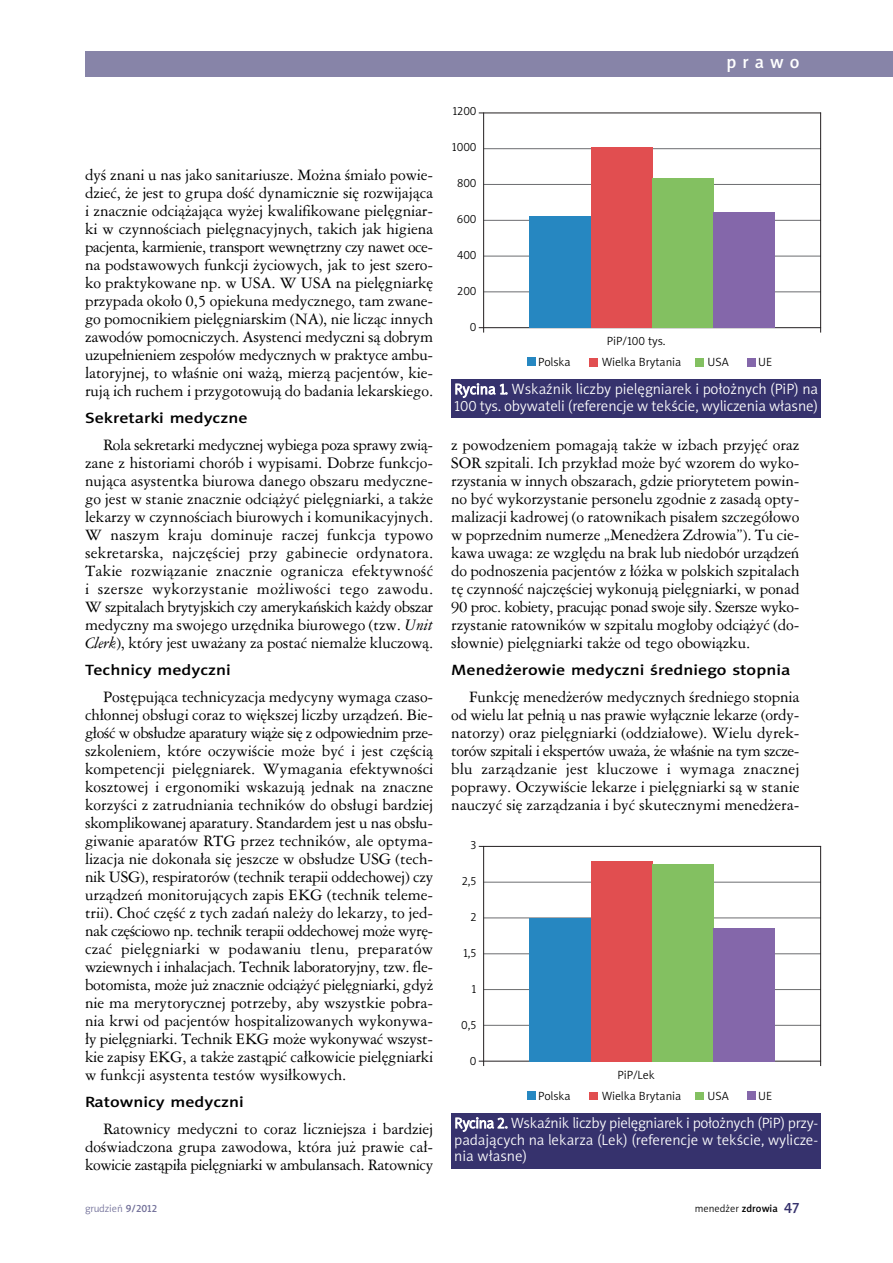
<style>
.page{position:relative;width:893px;height:1263px;background:#fff}
.page>*{position:absolute;margin:0;border:0;box-sizing:border-box;transform-origin:0 0}
.t1{font:18px "Naomi Sans EFNPS Medium";letter-spacing:.335em;color:#fff}
.t2{font:15px/18px "Ameri Garmnd PL";letter-spacing:-.01em;color:#000;text-align:justify}
.t3{font:15px/16.5px "Naomi Sans EFNPS Light";color:#fff}
.t4{font:15px "Naomi Sans EFNPS Medium";color:#000;scale:1.2 1}
.t5{font:12px "Naomi Sans EFNPS Light";color:#000}
.t6{font:10.5px "Naomi Sans EFNPS Light";color:#000}
.t7{font:10.5px "Naomi Sans EFNPS Light";color:#727099}
.s1{font-style:italic}
.s2{font-family:"Naomi Sans EFNPS Medium"}
.s3{font-family:"Naomi Sans EFNPS Medium";font-size:15px;color:#36326d}
</style>
<div class="page">
<div style="left:85px;top:51px;width:808px;height:26px;background:#8784a8"></div>
<hr style="left:484px;top:291px;width:337px;height:1px;background:#6c6d70">
<hr style="left:484px;top:256px;width:337px;height:1px;background:#6c6d70">
<hr style="left:484px;top:220px;width:337px;height:1px;background:#6c6d70">
<hr style="left:484px;top:184px;width:337px;height:1px;background:#6c6d70">
<hr style="left:484px;top:148px;width:337px;height:1px;background:#6c6d70">
<hr style="left:479px;top:112px;width:342px;height:1px;background:#231f20">
<hr style="left:820px;top:112px;width:1px;height:221px;background:#231f20">
<hr style="left:483px;top:112px;width:1px;height:221px;background:#231f20">
<hr style="left:479px;top:327px;width:342px;height:1px;background:#231f20">
<div style="left:530px;top:217px;width:61px;height:111px;background:#2687c1"></div>
<div style="left:591px;top:148px;width:61px;height:180px;background:#e14e50"></div>
<div style="left:652px;top:178px;width:62px;height:150px;background:#83c061"></div>
<div style="left:714px;top:212px;width:61px;height:116px;background:#8467aa"></div>
<div style="left:527px;top:357px;width:9px;height:9px;background:#2687c1"></div>
<div style="left:696px;top:358px;width:8px;height:8px;background:#83c061"></div>
<div style="left:747px;top:358px;width:9px;height:8px;background:#8467aa"></div>
<div style="left:589px;top:358px;width:9px;height:8px;background:#e14e50"></div>
<div style="left:451px;top:380px;width:370px;height:38px;background:#36326d"></div>
<hr style="left:484px;top:1025px;width:337px;height:1px;background:#6c6d70">
<hr style="left:484px;top:989px;width:337px;height:1px;background:#6c6d70">
<hr style="left:484px;top:953px;width:337px;height:1px;background:#6c6d70">
<hr style="left:484px;top:917px;width:337px;height:1px;background:#6c6d70">
<hr style="left:484px;top:882px;width:337px;height:1px;background:#6c6d70">
<hr style="left:479px;top:846px;width:342px;height:1px;background:#231f20">
<hr style="left:820px;top:846px;width:1px;height:220px;background:#231f20">
<hr style="left:483px;top:846px;width:1px;height:220px;background:#231f20">
<hr style="left:479px;top:1061px;width:342px;height:1px;background:#231f20">
<div style="left:530px;top:918px;width:61px;height:143px;background:#2687c1"></div>
<div style="left:591px;top:861px;width:61px;height:200px;background:#e14e50"></div>
<div style="left:652px;top:864px;width:62px;height:197px;background:#83c061"></div>
<div style="left:714px;top:928px;width:61px;height:133px;background:#8467aa"></div>
<div style="left:527px;top:1091px;width:9px;height:9px;background:#2687c1"></div>
<div style="left:696px;top:1092px;width:8px;height:8px;background:#83c061"></div>
<div style="left:747px;top:1091px;width:9px;height:9px;background:#8467aa"></div>
<div style="left:589px;top:1092px;width:9px;height:8px;background:#e14e50"></div>
<div style="left:451px;top:1113px;width:370px;height:56px;background:#36326d"></div>
<p class="t2" style="left:85px;top:166px;width:350px">dyś znani u nas jako sanitariusze. Można śmiało powie&shy;dzieć, że jest to grupa dość dynamicznie się rozwijająca i znacznie odciążająca wyżej kwalifikowane pielęgniar&shy;ki w czynnościach pielęgnacyjnych, takich jak higiena pacjenta, karmienie, transport wewnętrzny czy nawet oce&shy;na podstawowych funkcji życiowych, jak to jest szero&shy;ko praktykowane np. w USA. W USA na pielęgniarkę przypada około 0,5 opiekuna medycznego, tam zwane&shy;go pomocnikiem pielęgniarskim (NA), nie licząc innych zawodów pomocniczych. Asystenci medyczni są dobrym uzupełnieniem zespołów medycznych w praktyce ambu&shy;latoryjnej, to właśnie oni ważą, mierzą pacjentów, kie&shy;rują ich ruchem i przygotowują do badania lekarskiego.</p>
<p class="t4" style="left:85px;top:412px;width:137px">Sekretarki medyczne</p>
<p class="t2" style="left:85px;top:436px;width:350px;text-indent:18px">Rola sekretarki medycznej wybiega poza sprawy zwią&shy;zane z historiami chorób i wypisami. Dobrze funkcjo&shy;nująca asystentka biurowa danego obszaru medyczne&shy;go jest w stanie znacznie odciążyć pielęgniarki, a także lekarzy w czynnościach biurowych i komunikacyjnych.<br>W naszym kraju dominuje raczej funkcja typowo sekretarska, najczęściej przy gabinecie ordynatora.<br>Takie rozwiązanie znacznie ogranicza efektywność i szersze wykorzystanie możliwości tego zawodu.<br>W szpitalach brytyjskich czy amerykańskich każdy obszar medyczny ma swojego urzędnika biurowego (tzw. <span class="s1">Unit Clerk</span>), który jest uważany za postać niemalże kluczową.</p>
<p class="t4" style="left:85px;top:664px;width:123px">Technicy medyczni</p>
<p class="t2" style="left:85px;top:688px;width:350px;text-indent:18px">Postępująca technicyzacja medycyny wymaga czaso&shy;chłonnej obsługi coraz to większej liczby urządzeń. Bie&shy;głość w obsłudze aparatury wiąże się z odpowiednim prze&shy;szkoleniem, które oczywiście może być i jest częścią kompetencji pielęgniarek. Wymagania efektywności kosztowej i ergonomiki wskazują jednak na znaczne korzyści z zatrudniania techników do obsługi bardziej skomplikowanej aparatury. Standardem jest u nas obsłu&shy;giwanie aparatów RTG przez techników, ale optyma&shy;lizacja nie dokonała się jeszcze w obsłudze USG (tech&shy;nik USG), respiratorów (technik terapii oddechowej) czy urządzeń monitorujących zapis EKG (technik teleme&shy;trii). Choć część z tych zadań należy do lekarzy, to jed&shy;nak częściowo np. technik terapii oddechowej może wyrę&shy;czać pielęgniarki w podawaniu tlenu, preparatów wziewnych i inhalacjach. Technik laboratoryjny, tzw. fle&shy;botomista, może już znacznie odciążyć pielęgniarki, gdyż nie ma merytorycznej potrzeby, aby wszystkie pobra&shy;nia krwi od pacjentów hospitalizowanych wykonywa&shy;ły pielęgniarki. Technik EKG może wykonywać wszyst&shy;kie zapisy EKG, a także zastąpić całkowicie pielęgniarki w funkcji asystenta testów wysiłkowych.</p>
<p class="t4" style="left:85px;top:1096px;width:134px">Ratownicy medyczni</p>
<p class="t2" style="left:85px;top:1120px;width:350px;text-indent:18px">Ratownicy medyczni to coraz liczniejsza i bardziej doświadczona grupa zawodowa, która już prawie cał&shy;kowicie zastąpiła pielęgniarki w ambulansach. Ratownicy</p>
<p class="t5" style="left:452px;top:106px;width:26px">1200</p>
<p class="t5" style="left:452px;top:142px;width:26px">1000</p>
<p class="t5" style="left:457px;top:178px;width:21px">800</p>
<p class="t5" style="left:457px;top:214px;width:21px">600</p>
<p class="t5" style="left:457px;top:250px;width:21px">400</p>
<p class="t5" style="left:457px;top:286px;width:21px">200</p>
<p class="t5" style="left:470px;top:322px;width:8px">0</p>
<p class="t1" style="left:727px;top:55px;width:74px">prawo</p>
<p class="t5" style="left:607px;top:336px;width:60px">PiP/100 tys.</p>
<p class="t5" style="left:538px;top:357px;width:34px">Polska</p>
<p class="t5" style="left:602px;top:357px;width:81px">Wielka Brytania</p>
<p class="t5" style="left:707px;top:357px;width:23px">USA</p>
<p class="t5" style="left:758px;top:357px;width:15px">UE</p>
<p class="t3" style="left:454px;top:382px;width:365px">Rycina 1. Wskaźnik liczby pielęgniarek i położnych (PiP) na<br>100 tys. obywateli (referencje w tekście, wyliczenia własne)</p>
<p class="t2" style="left:451px;top:436px;width:350px">z powodzeniem pomagają także w izbach przyjęć oraz SOR szpitali. Ich przykład może być wzorem do wyko&shy;rzystania w innych obszarach, gdzie priorytetem powin&shy;no być wykorzystanie personelu zgodnie z zasadą opty&shy;malizacji kadrowej (o ratownikach pisałem szczegółowo w poprzednim numerze „Menedżera Zdrowia”). Tu cie&shy;kawa uwaga: ze względu na brak lub niedobór urządzeń do podnoszenia pacjentów z łóżka w polskich szpitalach tę czynność najczęściej wykonują pielęgniarki, w ponad 90 proc. kobiety, pracując ponad swoje siły. Szersze wyko&shy;rzystanie ratowników w szpitalu mogłoby odciążyć (do&shy;słownie) pielęgniarki także od tego obowiązku.</p>
<p class="t4" style="left:451px;top:664px;width:284px">Menedżerowie medyczni średniego stopnia</p>
<p class="t2" style="left:451px;top:688px;width:350px;text-indent:18px">Funkcję menedżerów medycznych średniego stopnia od wielu lat pełnią u nas prawie wyłącznie lekarze (ordy&shy;natorzy) oraz pielęgniarki (oddziałowe). Wielu dyrek&shy;torów szpitali i ekspertów uważa, że właśnie na tym szcze&shy;blu zarządzanie jest kluczowe i wymaga znacznej poprawy. Oczywiście lekarze i pielęgniarki są w stanie nauczyć się zarządzania i być skutecznymi menedżera-</p>
<p class="t5" style="left:470px;top:840px;width:7px">3</p>
<p class="t5" style="left:462px;top:876px;width:16px">2,5</p>
<p class="t5" style="left:470px;top:912px;width:8px">2</p>
<p class="t5" style="left:463px;top:948px;width:15px">1,5</p>
<p class="t5" style="left:472px;top:984px;width:6px">1</p>
<p class="t5" style="left:461px;top:1020px;width:17px">0,5</p>
<p class="t5" style="left:470px;top:1056px;width:8px">0</p>
<p class="t5" style="left:617px;top:1070px;width:39px">PiP/Lek</p>
<p class="t5" style="left:538px;top:1091px;width:34px">Polska</p>
<p class="t5" style="left:602px;top:1091px;width:81px">Wielka Brytania</p>
<p class="t5" style="left:707px;top:1091px;width:23px">USA</p>
<p class="t5" style="left:758px;top:1091px;width:15px">UE</p>
<p class="t3" style="left:454px;top:1116px;width:365px;text-align:justify">Rycina 2. Wskaźnik liczby pielęgniarek i położnych (PiP) przy&shy;padających na lekarza (Lek) (referencje w tekście, wylicze&shy;nia własne)</p>
<p class="t7" style="left:85px;top:1204px;width:74px">grudzień <span class="s2">9/2012</span></p>
<p class="t6" style="left:695px;top:1204px;width:106px">menedżer <span class="s2">zdrowia</span> <span class="s3">47</span></p>
</div>
